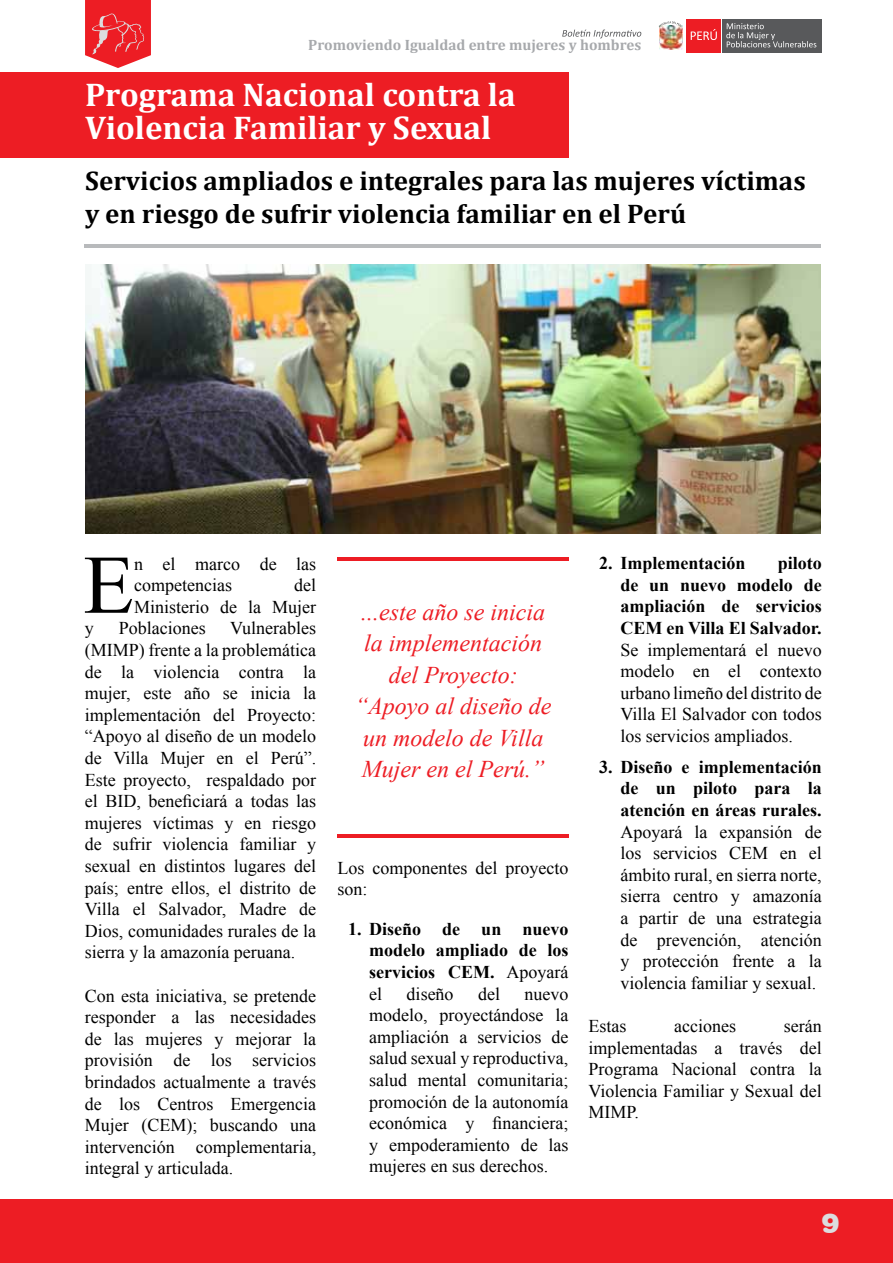
<style>
.page{position:relative;width:893px;height:1263px;background:#fff}
.page>*{position:absolute;margin:0;border:0;box-sizing:border-box;transform-origin:0 0}
.t1{font:83.25px "Times New Roman";color:#000}
.t2{font:700 33px/33px "Cambria";color:#fff}
.t3{font:700 27px/32.4px "Cambria";color:#000}
.t4{font:27px "Swiss 721 BT Black Rounded";color:#dcddde}
.t5{font:italic 24px/31.5px "Times New Roman";color:#ed1d24;text-align:center}
.t6{font:18px/21.6px "Times New Roman";color:#000;text-align:justify}
.t7{font:700 18px/21.6px "Times New Roman";color:#000;text-align:justify}
.t8{font:700 15px "Cambria";color:#a7a9ac}
.s1{font-weight:400}
</style>
<div class="page">
<div style="left:0;top:1199px;width:893px;height:64px;background:#ed1d24"></div>
<svg style="left:562px;top:30px;width:79px;height:8px"></svg>
<img style="left:659px;top:27px;width:23px;height:23px">
<svg style="left:659px;top:21px;width:24px;height:6px"></svg>
<div style="left:686px;top:19px;width:35px;height:33px;background:#ed1d24"></div>
<svg style="left:691px;top:29px;width:26px;height:11px"></svg>
<div style="left:722px;top:19px;width:100px;height:33px;background:#58595b"></div>
<svg style="left:726px;top:23px;width:90px;height:24px"></svg>
<svg style="left:85px;top:0;width:66px;height:68px;background:#ed4046"></svg>
<div style="left:0;top:72px;width:568px;height:85px;background:#ed1d24"></div>
<hr style="left:84px;top:245px;width:737px;height:3px;background:#b8babc">
<hr style="left:337px;top:557px;width:231px;height:3px;background:#ed1d24">
<hr style="left:337px;top:834px;width:231px;height:4px;background:#ed1d24">
<img style="left:85px;top:265px;width:736px;height:269px">
<p class="t8" style="left:308px;top:34px;width:335px">Promoviendo Igualdad entre mujeres y hombres</p>
<h2 class="t2" style="left:85px;top:78px;width:432px">Programa Nacional contra la<br>Violencia Familiar y Sexual</h2>
<h3 class="t3" style="left:85px;top:164px;width:722px">Servicios ampliados e integrales para las mujeres víctimas y en riesgo de sufrir violencia familiar en el Perú</h3>
<h1 class="t1" style="left:83px;top:529px;width:52px">E</h1>
<p class="t6" style="left:134px;top:552px;width:184px">n el marco de las competencias</p>
<p class="t6" style="left:134px;top:574px;width:184px;text-align:right">del<br>Ministerio de la Mujer</p>
<p class="t6" style="left:85px;top:617px;width:233px;text-indent:145px">Vulnerables (MIMP) frente a la problemática de la violencia contra la mujer, este año se inicia la implementación del Proyecto: “Apoyo al diseño de un modelo de Villa Mujer en el Perú”.<br>Este proyecto, respaldado por el BID, beneficiará a todas las mujeres víctimas y en riesgo de sufrir violencia familiar y sexual en distintos lugares del país; entre ellos, el distrito de Villa el Salvador, Madre de Dios, comunidades rurales de la sierra y la amazonía peruana.</p>
<p class="t6" style="left:85px;top:984px;width:233px">Con esta iniciativa, se pretende responder a las necesidades de las mujeres y mejorar la provisión de los servicios brindados actualmente a través de los Centros Emergencia Mujer (CEM); buscando una intervención complementaria, integral y articulada.</p>
<p class="t6" style="left:85px;top:617px;width:10px">y</p>
<p class="t6" style="left:119px;top:617px;width:88px">Poblaciones</p>
<h3 class="t5" style="left:355px;top:595px;width:198px">...este año se inicia la implementación del Proyecto: “Apoyo al diseño de un modelo de Villa<br>Mujer en el Perú.”</h3>
<p class="t6" style="left:337px;top:856px;width:233px">Los componentes del proyecto son:</p>
<p class="t7" style="left:369px;top:917px;width:201px;text-indent:-21px">1. Diseño de un nuevo modelo ampliado de los servicios CEM. <span class="s1">Apoyará el</span></p>
<p class="t6" style="left:407px;top:982px;width:48px">diseño</p>
<p class="t6" style="left:478px;top:982px;width:23px">del</p>
<p class="t6" style="left:369px;top:982px;width:201px;text-indent:155px">nuevo modelo, proyectándose la ampliación a servicios de salud sexual y reproductiva, salud mental comunitaria; promoción de la autonomía económica y financiera; y empoderamiento de las mujeres en sus derechos.</p>
<p class="t7" style="left:599px;top:552px;width:148px">2. Implementación</p>
<p class="t7" style="left:620px;top:552px;width:203px;text-indent:157px">piloto de un nuevo modelo de ampliación de servicios CEM en Villa El Salvador.</p>
<p class="t6" style="left:620px;top:638px;width:203px">Se implementará el nuevo modelo en el contexto urbano limeño del distrito de Villa El Salvador con todos los servicios ampliados.</p>
<p class="t7" style="left:620px;top:755px;width:203px;text-indent:-21px">3. Diseño e implementación de un piloto para la atención en áreas rurales.</p>
<p class="t6" style="left:620px;top:820px;width:203px">Apoyará la expansión de los servicios CEM en el ámbito rural, en sierra norte, sierra centro y amazonía a partir de una estrategia de prevención, atención y protección frente a la violencia familiar y sexual.</p>
<p class="t6" style="left:588px;top:1015px;width:39px">Estas</p>
<p class="t6" style="left:674px;top:1015px;width:63px">acciones</p>
<p class="t6" style="left:588px;top:1015px;width:235px;text-indent:195px">serán implementadas a través del Programa Nacional contra la Violencia Familiar y Sexual del MIMP.</p>
<h3 class="t4" style="left:822px;top:1207px;width:19px">9</h3>
</div>
